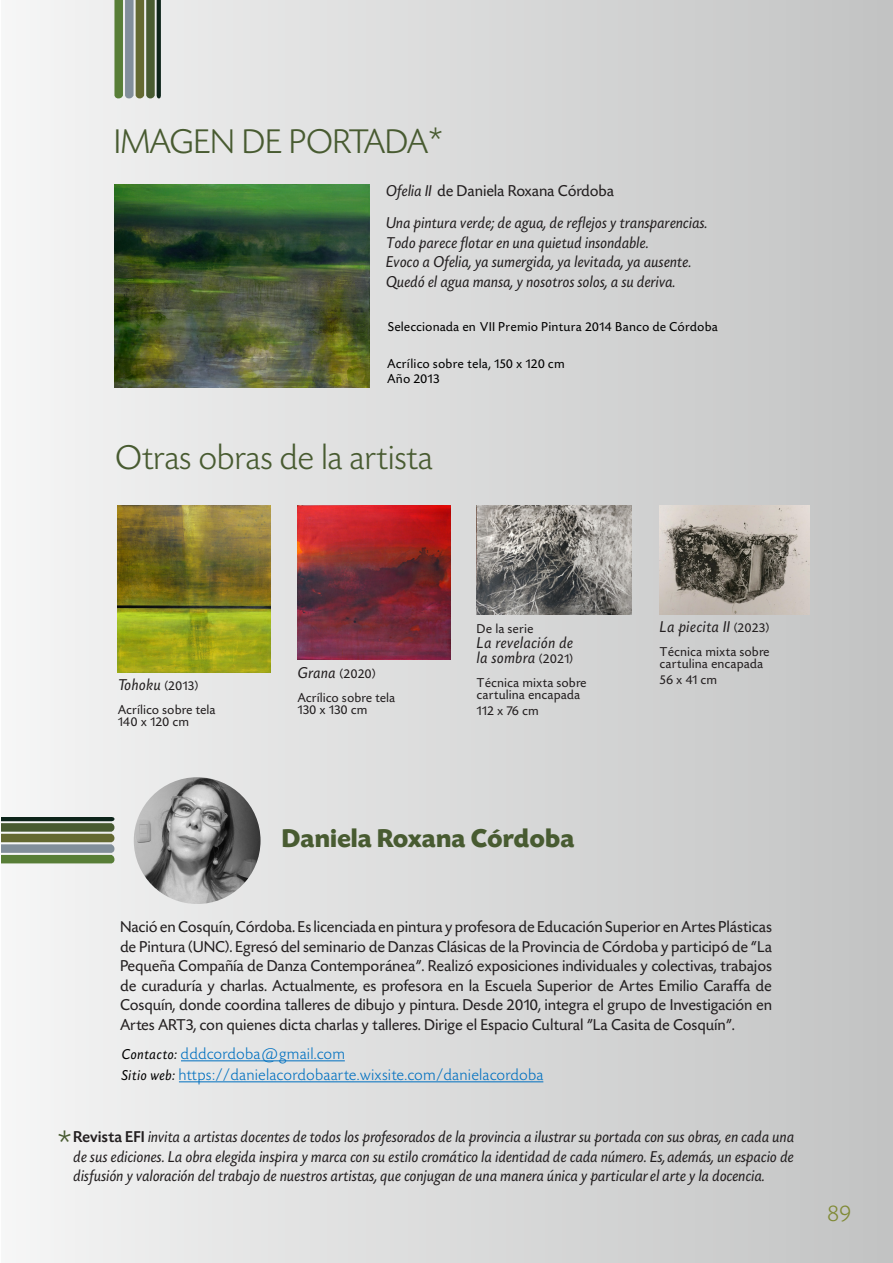
<style>
.page{position:relative;width:893px;height:1263px;background:#fff}
.page>*{position:absolute;margin:0;border:0;box-sizing:border-box;transform-origin:0 0}
.t1{font:300 36px "Today SHOP";letter-spacing:.025em;color:#485b31}
.t2{font:700 27px "Today SHOP";letter-spacing:.025em;color:#485b31}
.t3{font:300 24px "Today SHOP";color:#808a36}
.t4{font:16.5px/19.5px "Today SHOP";letter-spacing:.03em;color:#231f20;text-align:justify}
.t5{font:italic 16.5px/19.8px "Today SHOP";letter-spacing:.03em;color:#231f20;text-align:justify}
.t6{font:300 16.5px/21px "Today SHOP";letter-spacing:.05em;color:#0070c0}
.t7{font:italic 16.5px/15px "Today SHOP";letter-spacing:.05em;color:#231f20}
.t8{font:13.5px/12px "Today SHOP";letter-spacing:.05em;color:#231f20}
.t9{font:13.5px/15px "Today SHOP";letter-spacing:.055em;color:#000}
.s1{font-style:italic}
.s2{font-style:normal;font-size:13.5px}
.s3{font-style:italic;font-size:16.5px}
.s4{font-weight:400;font-style:italic;font-size:15px;color:#000}
.s5{font-weight:500;font-style:normal}
</style>
<div class="page">
<hr style="left:0;top:0;width:1px;height:1262px;background:#ccc">
<div style="left:1px;top:0;width:892px;height:1262px;background:linear-gradient(to right,#f4f4f4,#c2c3c3)"></div>
<svg style="left:1px;top:817px;width:114px;height:46px"></svg>
<svg style="left:114px;top:0;width:47px;height:99px"></svg>
<img style="left:118px;top:505px;width:152px;height:168px">
<img style="left:297px;top:505px;width:153px;height:155px">
<img style="left:477px;top:505px;width:154px;height:110px">
<img style="left:660px;top:505px;width:149px;height:110px">
<img style="left:114px;top:184px;width:256px;height:204px">
<img style="left:134px;top:777px;width:127px;height:127px;border-radius:63px">
<hr style="left:181px;top:1060px;width:164px;height:1px;background:#0070c0">
<hr style="left:179px;top:1081px;width:364px;height:1px;background:#0070c0">
<h1 class="t1" style="left:114px;top:122px;width:329px">IMAGEN DE PORTADA*</h1>
<p class="t4" style="left:386px;top:181px;width:229px"><span class="s1">Ofelia II</span> de Daniela Roxana Córdoba</p>
<p class="t5" style="left:386px;top:213px;width:323px;text-align:left">Una pintura verde; de agua, de reflejos y transparencias.<br>Todo parece flotar en una quietud insondable.<br>Evoco a Ofelia, ya sumergida, ya levitada, ya ausente.<br>Quedó el agua mansa, y nosotros solos, a su deriva.</p>
<p class="t9" style="left:388px;top:319px;width:331px">Seleccionada en VII Premio Pintura 2014 Banco de Córdoba</p>
<p class="t9" style="left:387px;top:356px;width:179px">Acrílico sobre tela, 150 x 120 cm<br>Año 2013</p>
<h1 class="t1" style="left:116px;top:438px;width:318px">Otras obras de la artista</h1>
<p class="t5" style="left:118px;top:675px;width:81px">Tohoku <span class="s2">(2013)</span></p>
<p class="t8" style="left:118px;top:704px;width:99px">Acrílico sobre tela<br>140 x 120 cm</p>
<p class="t8" style="left:298px;top:662px;width:99px;line-height:24px"><span class="s3">Grana</span> (2020)<br>Acrílico sobre tela</p>
<p class="t8" style="left:298px;top:704px;width:71px">130 x 130 cm</p>
<p class="t8" style="left:477px;top:623px;width:58px">De la serie</p>
<p class="t7" style="left:477px;top:636px;width:97px">La revelación de la sombra <span class="s2">(2021)</span></p>
<p class="t8" style="left:477px;top:677px;width:111px">Técnica mixta sobre cartulina encapada</p>
<p class="t8" style="left:477px;top:705px;width:63px">112 x 76 cm</p>
<p class="t7" style="left:660px;top:620px;width:110px">La piecita II <span class="s2">(2023)</span></p>
<p class="t8" style="left:660px;top:646px;width:111px">Técnica mixta sobre cartulina encapada</p>
<p class="t8" style="left:660px;top:674px;width:58px">56 x 41 cm</p>
<h2 class="t2" style="left:282px;top:825px;width:294px">Daniela Roxana Córdoba</h2>
<p class="t4" style="left:120px;top:917px;width:653px">Nació en Cosquín, Córdoba. Es licenciada en pintura y profesora de Educación Superior en Artes Plásticas de Pintura (UNC). Egresó del seminario de Danzas Clásicas de la Provincia de Córdoba y participó de “La Pequeña Compañía de Danza Contemporánea”. Realizó exposiciones individuales y colectivas, trabajos de curaduría y charlas. Actualmente, es profesora en la Escuela Superior de Artes Emilio Caraffa de Cosquín, donde coordina talleres de dibujo y pintura. Desde 2010, integra el grupo de Investigación en Artes ART3, con quienes dicta charlas y talleres. Dirige el Espacio Cultural "La Casita de Cosquín".</p>
<p class="t6" style="left:122px;top:1043px;width:423px"><span class="s4">Contacto:</span> dddcordoba@gmail.com<br><span class="s4">Sitio web:</span> https://danielacordobaarte.wixsite.com/danielacordoba</p>
<p class="t5" style="left:74px;top:1128px;width:722px"><span class="s5">Revista EFI</span> invita a artistas docentes de todos los profesorados de la provincia a ilustrar su portada con sus obras, en cada una de sus ediciones. La obra elegida inspira y marca con su estilo cromático la identidad de cada número. Es además, un espacio de disfusión y valoración del trabajo de nuestros artistas, que conjugan de una manera única y particular el arte y la docencia.</p>
<h1 class="t1" style="left:58px;top:1126px;width:15px">*</h1>
<p class="t5" style="left:663px;top:1147px;width:4px">,</p>
<h3 class="t3" style="left:828px;top:1200px;width:24px">89</h3>
</div>
